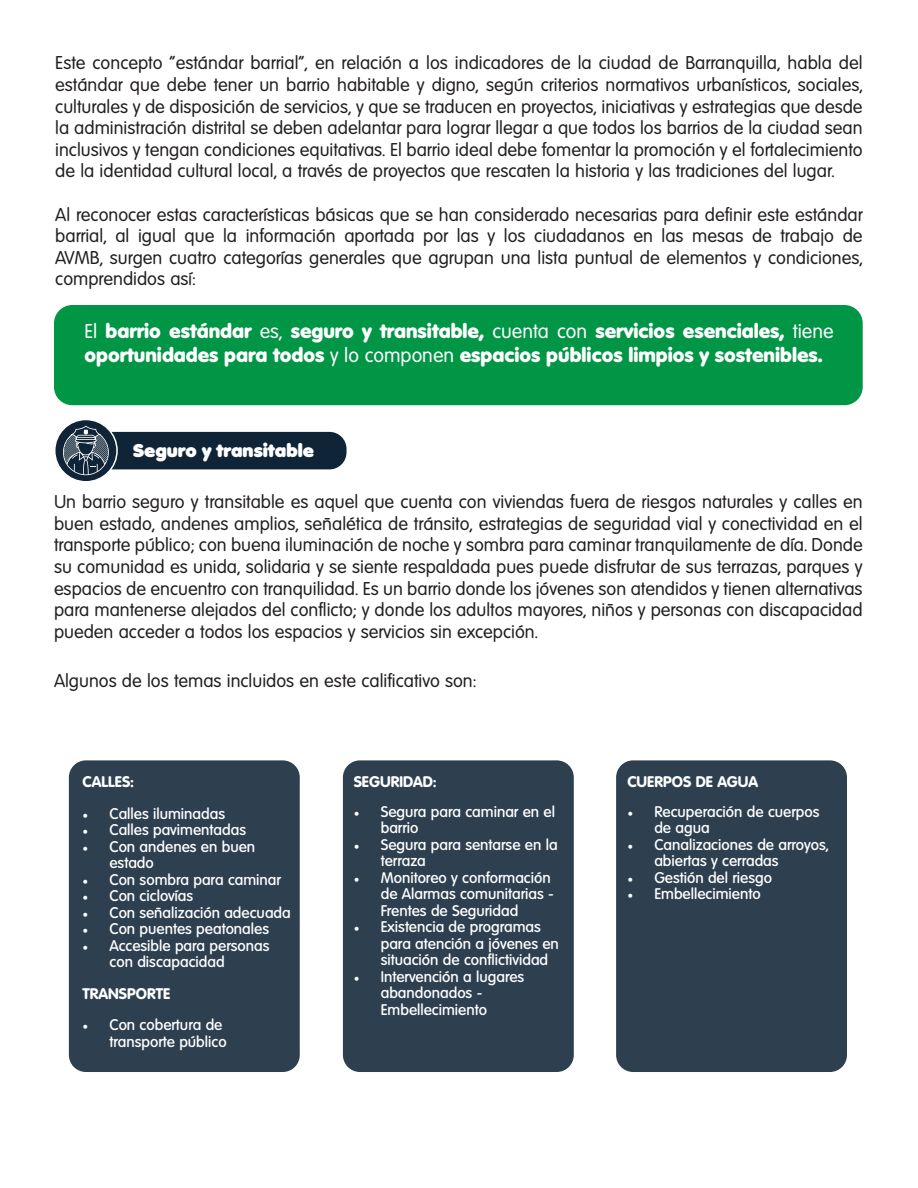
<style>
.page{position:relative;width:918px;height:1188px;background:#fff}
.page>*{position:absolute;margin:0;border:0;box-sizing:border-box;transform-origin:0 0}
.t1{font:800 19.5px/23.4px "Volkswagen Serial";color:#fff}
.t2{font:18px/21.6px "Volkswagen Serial";color:#231f20;text-align:justify}
.t3{font:900 18px "Volkswagen Serial";color:#fff}
.t4{font:500 15px/16.5px "Volkswagen Serial";color:#fff}
.t5{font:800 15px "Volkswagen Serial";color:#fff}
.s1{font-weight:400}
.s2{font-family:"Minion Pro";font-weight:400}
</style>
<div class="page">
<div style="left:96px;top:432px;width:251px;height:37px;background:#0f2436;border-radius:17px"></div>
<svg style="left:55px;top:420px;width:62px;height:62px"></svg>
<div style="left:54px;top:419px;width:64px;height:64px;border:2px solid #fff;border-radius:50%"></div>
<svg style="left:63px;top:426px;width:46px;height:49px;background:#4a5967"></svg>
<div style="left:69px;top:760px;width:231px;height:312px;background:#2e4050;border-radius:17px"></div>
<div style="left:54px;top:305px;width:809px;height:100px;background:#009646;border-radius:18px"></div>
<div style="left:343px;top:760px;width:231px;height:312px;background:#2e4050;border-radius:17px"></div>
<div style="left:616px;top:760px;width:231px;height:312px;background:#2e4050;border-radius:17px"></div>
<p class="t2" style="left:55px;top:52px;width:809px">Este concepto “estándar barrial”, en relación a los indicadores de la ciudad de Barranquilla, habla del estándar que debe tener un barrio habitable y digno, según criterios normativos urbanísticos, sociales, culturales y de disposición de servicios, y que se traducen en proyectos, iniciativas y estrategias que desde la administración distrital se deben adelantar para lograr llegar a que todos los barrios de la ciudad sean inclusivos y tengan condiciones equitativas. El barrio ideal debe fomentar la promoción y el fortalecimiento de la identidad cultural local, a través de proyectos que rescaten la historia y las tradiciones del lugar.</p>
<p class="t2" style="left:55px;top:203px;width:809px">Al reconocer estas características básicas que se han considerado necesarias para definir este estándar barrial, al igual que la información aportada por las y los ciudadanos en las mesas de trabajo de AVMB, surgen cuatro categorías generales que agrupan una lista puntual de elementos y condiciones, comprendidos así:</p>
<p class="t1" style="left:85px;top:319px;width:750px"><span class="s1">El</span> barrio estándar <span class="s1">es,</span> seguro y transitable, <span class="s1">cuenta con</span> servicios esenciales, <span class="s1">tiene </span>oportunidades para todos <span class="s1">y lo componen</span> espacios públicos limpios y sostenibles.</p>
<p class="t3" style="left:133px;top:439px;width:182px">Seguro y transitable</p>
<p class="t2" style="left:54px;top:491px;width:810px">Un barrio seguro y transitable es aquel que cuenta con viviendas fuera de riesgos naturales y calles en buen estado, andenes amplios, señalética de tránsito, estrategias de seguridad vial y conectividad en el transporte público; con buena iluminación de noche y sombra para caminar tranquilamente de día. Donde su comunidad es unida, solidaria y se siente respaldada pues puede disfrutar de sus terrazas, parques y espacios de encuentro con tranquilidad. Es un barrio donde los jóvenes son atendidos y tienen alternativas para mantenerse alejados del conflicto; y donde los adultos mayores, niños y personas con discapacidad pueden acceder a todos los espacios y servicios sin excepción.</p>
<p class="t2" style="left:54px;top:670px;width:424px">Algunos de los temas incluidos en este calificativo son:</p>
<p class="t5" style="left:82px;top:773px;width:53px">CALLES:</p>
<p class="t4" style="left:82px;top:805px;width:144px"><span class="s2">•</span> Calles iluminadas</p>
<p class="t4" style="left:82px;top:822px;width:165px"><span class="s2">•</span> Calles pavimentadas</p>
<p class="t4" style="left:109px;top:838px;width:147px;text-indent:-27px"><span class="s2">•</span> Con andenes en buen estado</p>
<p class="t4" style="left:82px;top:871px;width:200px"><span class="s2">•</span> Con sombra para caminar</p>
<p class="t4" style="left:82px;top:888px;width:112px"><span class="s2">•</span> Con ciclovías</p>
<p class="t4" style="left:82px;top:904px;width:210px"><span class="s2">•</span> Con señalización adecuada</p>
<p class="t4" style="left:82px;top:921px;width:188px"><span class="s2">•</span> Con puentes peatonales</p>
<p class="t4" style="left:109px;top:937px;width:161px;text-indent:-27px"><span class="s2">•</span> Accesible para personas con discapacidad</p>
<p class="t5" style="left:82px;top:984px;width:89px">TRANSPORTE</p>
<p class="t4" style="left:82px;top:1017px;width:146px;text-align:right"><span class="s2">•</span> Con cobertura de transporte público</p>
<p class="t5" style="left:354px;top:772px;width:84px">SEGURIDAD:</p>
<p class="t4" style="left:381px;top:803px;width:176px;text-indent:-27px"><span class="s2">•</span> Segura para caminar en el barrio</p>
<p class="t4" style="left:381px;top:836px;width:178px;text-indent:-27px"><span class="s2">•</span> Segura para sentarse en la terraza</p>
<p class="t4" style="left:381px;top:869px;width:175px;text-indent:-27px"><span class="s2">•</span> Monitoreo y conformación de Alarmas comunitarias -<br>Frentes de Seguridad</p>
<p class="t4" style="left:381px;top:919px;width:180px;text-indent:-27px"><span class="s2">•</span> Existencia de programas para atención a jóvenes en situación de conflictividad</p>
<p class="t4" style="left:381px;top:968px;width:145px;text-indent:-27px"><span class="s2">•</span> Intervención a lugares abandonados -<br>Embellecimiento</p>
<p class="t5" style="left:627px;top:772px;width:132px">CUERPOS DE AGUA</p>
<p class="t4" style="left:654px;top:803px;width:167px;text-indent:-27px"><span class="s2">•</span> Recuperación de cuerpos de agua</p>
<p class="t4" style="left:654px;top:836px;width:176px;text-indent:-27px"><span class="s2">•</span> Canalizaciones de arroyos, abiertas y cerradas</p>
<p class="t4" style="left:627px;top:869px;width:146px"><span class="s2">•</span> Gestión del riesgo</p>
<p class="t4" style="left:627px;top:886px;width:135px"><span class="s2">•</span> Embellecimiento</p>
</div>
